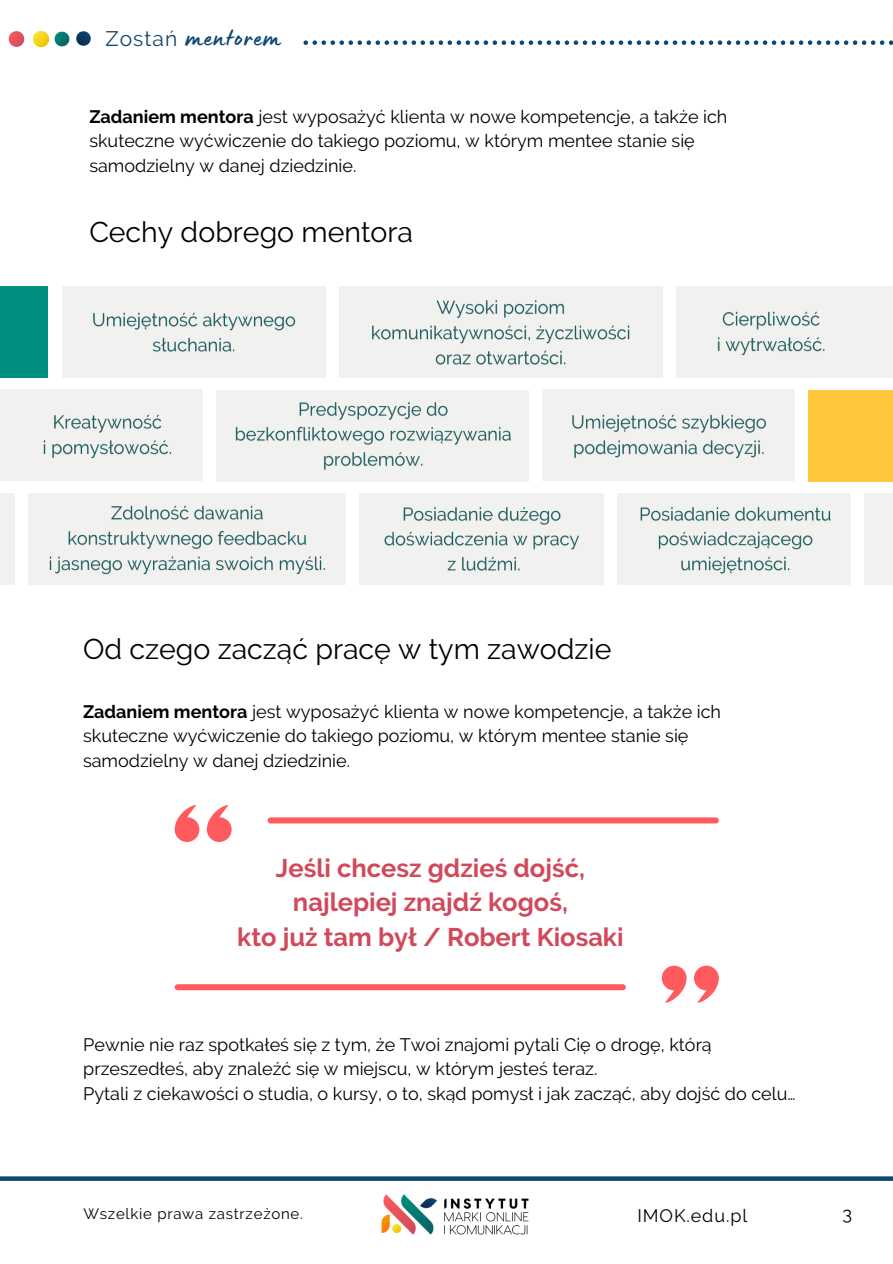
<style>
.page{position:relative;width:893px;height:1264px;background:#fff}
.page>*{position:absolute;margin:0;border:0;box-sizing:border-box;transform-origin:0 0}
.t1{font:28.5px "Raleway";color:#000}
.t2{font:27.9px "Lumios Marker";letter-spacing:.05em;color:#0d4774}
.t3{font:700 25.5px/34.8px "Raleway";color:#d04a5b;text-align:center}
.t4{font:21px "Raleway";letter-spacing:.05em;color:#0d4774}
.t5{font:18px/24.8px "Raleway";color:#000}
.t6{font:18px "Raleway";letter-spacing:.05em;color:#000}
.t7{font:15px "Raleway";letter-spacing:.05em;color:#000}
.s1{font-weight:700}
</style>
<div class="page">
<svg style="left:0;top:1176px;width:892px;height:4px;background:#235880"></svg>
<img style="left:367px;top:1176px;width:175px;height:59px">
<svg style="left:303px;top:40px;width:589px;height:5px"></svg>
<img style="left:34px;top:30px;width:16px;height:18px">
<img style="left:54px;top:33px;width:3px;height:12px">
<img style="left:8px;top:31px;width:26px;height:16px">
<img style="left:57px;top:31px;width:34px;height:16px">
<div style="left:62px;top:286px;width:264px;height:92px;background:#f1f1ef"></div>
<div style="left:339px;top:286px;width:323px;height:92px;background:#f1f1ef"></div>
<div style="left:0;top:389px;width:202px;height:92px;background:#f1f1ef"></div>
<div style="left:217px;top:389px;width:312px;height:92px;background:#f1f1ef"></div>
<div style="left:542px;top:389px;width:252px;height:92px;background:#f1f1ef"></div>
<div style="left:0;top:492px;width:15px;height:92px;background:#f1f1ef"></div>
<div style="left:28px;top:492px;width:318px;height:92px;background:#f1f1ef"></div>
<div style="left:359px;top:492px;width:244px;height:92px;background:#f1f1ef"></div>
<div style="left:676px;top:286px;width:216px;height:92px;background:#f1f1ef"></div>
<div style="left:0;top:286px;width:48px;height:92px;background:#008f81"></div>
<div style="left:808px;top:389px;width:84px;height:92px;background:#ffc53b"></div>
<div style="left:617px;top:492px;width:233px;height:92px;background:#f1f1ef"></div>
<div style="left:863px;top:492px;width:29px;height:92px;background:#f1f1ef"></div>
<svg style="left:207px;top:805px;width:25px;height:37px"></svg>
<svg style="left:175px;top:805px;width:24px;height:37px"></svg>
<svg style="left:661px;top:965px;width:25px;height:37px"></svg>
<svg style="left:694px;top:965px;width:24px;height:37px"></svg>
<div style="left:267px;top:817px;width:451px;height:6px;background:#ff5b5e;border-radius:3px"></div>
<div style="left:175px;top:984px;width:451px;height:6px;background:#ff5b5e;border-radius:3px"></div>
<img style="left:93px;top:312px;width:203px;height:40px">
<img style="left:372px;top:300px;width:258px;height:65px">
<img style="left:717px;top:311px;width:108px;height:45px">
<img style="left:43px;top:414px;width:129px;height:45px">
<img style="left:235px;top:402px;width:276px;height:68px">
<img style="left:572px;top:414px;width:195px;height:45px">
<img style="left:49px;top:505px;width:276px;height:70px">
<img style="left:384px;top:507px;width:195px;height:64px">
<img style="left:640px;top:507px;width:191px;height:67px">
<h3 class="t4" style="left:105px;top:26px;width:73px">Zostań</h3>
<h1 class="t2" style="left:185px;top:28px;width:97px">mentorem</h1>
<h4 class="t5" style="left:89px;top:104px;width:639px"><span class="s1">Zadaniem mentora</span> jest wyposażyć klienta w nowe kompetencje, a także ich skuteczne wyćwiczenie do takiego poziomu, w którym mentee stanie się samodzielny w danej dziedzinie.</h4>
<h1 class="t1" style="left:89px;top:215px;width:325px">Cechy dobrego mentora</h1>
<h1 class="t1" style="left:83px;top:632px;width:530px">Od czego zacząć pracę w tym zawodzie</h1>
<h2 class="t5" style="left:83px;top:699px;width:639px"><span class="s1">Zadaniem mentora</span> jest wyposażyć klienta w nowe kompetencje, a także ich skuteczne wyćwiczenie do takiego poziomu, w którym mentee stanie się samodzielny w danej dziedzinie.</h2>
<h4 class="t3" style="left:237px;top:850px;width:388px">Jeśli chcesz gdzieś dojść, najlepiej znajdź kogoś,<br>kto już tam był / Robert Kiosaki</h4>
<p class="t5" style="left:83px;top:1031px;width:714px">Pewnie nie raz spotkałeś się z tym, że Twoi znajomi pytali Cię o drogę, którą przeszedłeś, aby znaleźć się w miejscu, w którym jesteś teraz.<br>Pytali z ciekawości o studia, o kursy, o to, skąd pomysł i jak zacząć, aby dojść do celu…</p>
<p class="t7" style="left:83px;top:1204px;width:221px">Wszelkie prawa zastrzeżone.</p>
<p class="t6" style="left:637px;top:1205px;width:111px">IMOK.edu.pl</p>
<p class="t5" style="left:842px;top:1201px;width:11px">3</p>
</div>
